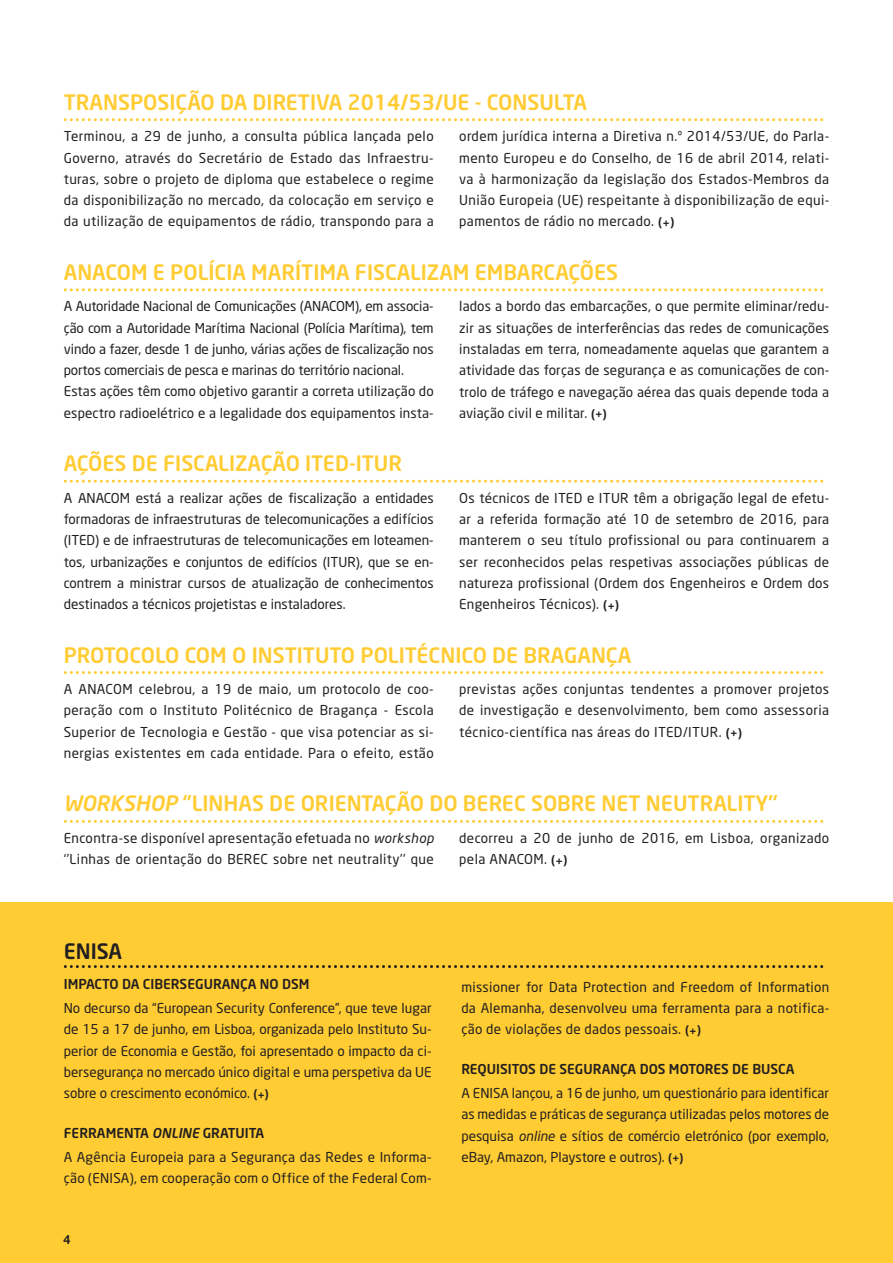
<style>
.page{position:relative;width:893px;height:1263px;background:#fff}
.page>*{position:absolute;margin:0;border:0;box-sizing:border-box;transform-origin:0 0}
.t1{font:500 21px "Neo Sans";color:#fc3}
.t2{font:500 21px "Neo Sans";color:#231f20}
.t3{font:13.5px/21.3px "Neo Sans";letter-spacing:.01em;color:#231f20;text-align:justify}
.t4{font:13.5px/21.3px "Neo Sans";letter-spacing:-.01em;color:#231f20}
.t5{font:13.5px/21.3px "Neo Sans";letter-spacing:.03em;color:#231f20}
.t6{font:500 13.5px "Neo Sans";color:#231f20}
.t7{font:500 12px "Neo Sans";color:#231f20}
.s1{font-weight:500;font-size:12px}
.s2{font-style:italic}
.s3{font-weight:500}
.s4{font-weight:500;font-style:italic}
</style>
<div class="page">
<svg style="left:65px;top:118px;width:759px;height:3px"></svg>
<svg style="left:65px;top:288px;width:759px;height:3px"></svg>
<svg style="left:65px;top:480px;width:759px;height:3px"></svg>
<svg style="left:65px;top:671px;width:759px;height:3px"></svg>
<div style="left:0;top:902px;width:893px;height:361px;background:#fc3"></div>
<svg style="left:65px;top:965px;width:759px;height:3px"></svg>
<svg style="left:65px;top:820px;width:759px;height:3px"></svg>
<h1 class="t1" style="left:64px;top:89px;width:525px">TRANSPOSIÇÃO DA DIRETIVA 2014/53/UE - CONSULTA</h1>
<p class="t3" style="left:64px;top:126px;width:371px">Terminou, a 29 de junho, a consulta pública lançada pelo Governo, através do Secretário de Estado das Infraestru&shy;turas, sobre o projeto de diploma que estabelece o regime da disponibilização no mercado, da colocação em serviço e da utilização de equipamentos de rádio, transpondo para a</p>
<p class="t3" style="left:459px;top:126px;width:371px">ordem jurídica interna a Diretiva n.º 2014/53/UE, do Parla&shy;mento Europeu e do Conselho, de 16 de abril 2014, relati&shy;va à harmonização da legislação dos Estados-Membros da União Europeia (UE) respeitante à disponibilização de equi&shy;pamentos de rádio no mercado. <span class="s1">(</span><sub>+</sub><span class="s1">)</span></p>
<h1 class="t1" style="left:64px;top:259px;width:556px">ANACOM E POLÍCIA MARÍTIMA FISCALIZAM EMBARCAÇÕES</h1>
<p class="t4" style="left:64px;top:296px;width:371px">A Autoridade Nacional de Comunicações (ANACOM), em associa&shy;ção com a Autoridade Marítima Nacional (Polícia Marítima), tem vindo a fazer, desde 1 de junho, várias ações de fiscalização nos portos comerciais de pesca e marinas do território nacional.<br>Estas ações têm como objetivo garantir a correta utilização do espectro radioelétrico e a legalidade dos equipamentos insta-</p>
<p class="t3" style="left:459px;top:296px;width:371px">lados a bordo das embarcações, o que permite eliminar/redu&shy;zir as situações de interferências das redes de comunicações instaladas em terra, nomeadamente aquelas que garantem a atividade das forças de segurança e as comunicações de con&shy;trolo de tráfego e navegação aérea das quais depende toda a aviação civil e militar. <span class="s1">(</span><sub>+</sub><span class="s1">)</span></p>
<h1 class="t1" style="left:64px;top:450px;width:340px">AÇÕES DE FISCALIZAÇÃO ITED-ITUR</h1>
<p class="t3" style="left:64px;top:487px;width:371px">A ANACOM está a realizar ações de fiscalização a entidades formadoras de infraestruturas de telecomunicações a edifícios (ITED) e de infraestruturas de telecomunicações em loteamen&shy;tos, urbanizações e conjuntos de edifícios (ITUR), que se en&shy;contrem a ministrar cursos de atualização de conhecimentos destinados a técnicos projetistas e instaladores.</p>
<p class="t3" style="left:459px;top:487px;width:371px">Os técnicos de ITED e ITUR têm a obrigação legal de efetu&shy;ar a referida formação até 10 de setembro de 2016, para manterem o seu título profissional ou para continuarem a ser reconhecidos pelas respetivas associações públicas de natureza profissional (Ordem dos Engenheiros e Ordem dos Engenheiros Técnicos). <span class="s1">(</span><sub>+</sub><span class="s1">)</span></p>
<h1 class="t1" style="left:64px;top:642px;width:569px">PROTOCOLO COM O INSTITUTO POLITÉCNICO DE BRAGANÇA</h1>
<p class="t3" style="left:64px;top:678px;width:371px">A ANACOM celebrou, a 19 de maio, um protocolo de coo&shy;peração com o Instituto Politécnico de Bragança - Escola Superior de Tecnologia e Gestão - que visa potenciar as si&shy;nergias existentes em cada entidade. Para o efeito, estão</p>
<p class="t3" style="left:459px;top:678px;width:371px">previstas ações conjuntas tendentes a promover projetos de investigação e desenvolvimento, bem como assessoria técnico-científica nas áreas do ITED/ITUR. <span class="s1">(</span><sub>+</sub><span class="s1">)</span></p>
<h1 class="t1" style="left:64px;top:790px;width:715px"><span class="s2">WORKSHOP</span> ‘’LINHAS DE ORIENTAÇÃO DO BEREC SOBRE NET NEUTRALITY’’</h1>
<p class="t5" style="left:64px;top:827px;width:371px">Encontra-se disponível apresentação efetuada no <span class="s2">workshop </span>‘’Linhas de orientação do BEREC sobre net neutrality’’ que</p>
<p class="t5" style="left:459px;top:827px;width:371px">decorreu a 20 de junho de 2016, em Lisboa, organizado pela ANACOM. <span class="s1">(</span><sub>+</sub><span class="s1">)</span></p>
<h1 class="t2" style="left:64px;top:938px;width:60px">ENISA</h1>
<p class="t6" style="left:64px;top:975px;width:247px">IMPACTO DA CIBERSEGURANÇA NO DSM</p>
<p class="t3" style="left:64px;top:997px;width:369px">No decurso da “European Security Conference”, que teve lugar de 15 a 17 de junho, em Lisboa, organizada pelo Instituto Su&shy;perior de Economia e Gestão, foi apresentado o impacto da ci&shy;bersegurança no mercado único digital e uma perspetiva da UE sobre o crescimento económico. <span class="s1">(</span><sub>+</sub><span class="s1">)</span></p>
<p class="t3" style="left:64px;top:1120px;width:369px;line-height:24.3px"><span class="s3">FERRAMENTA</span> <span class="s4">ONLINE</span> <span class="s3">GRATUITA<br></span>A Agência Europeia para a Segurança das Redes e Informa-</p>
<p class="t3" style="left:64px;top:1167px;width:369px">ção (ENISA), em cooperação com o Office of the Federal Com-</p>
<p class="t7" style="left:63px;top:1232px;width:9px">4</p>
<p class="t3" style="left:461px;top:976px;width:369px">missioner for Data Protection and Freedom of Information da Alemanha, desenvolveu uma ferramenta para a notifica&shy;ção de violações de dados pessoais. <span class="s1">(</span><sub>+</sub><span class="s1">)</span></p>
<p class="t6" style="left:461px;top:1060px;width:335px">REQUISITOS DE SEGURANÇA DOS MOTORES DE BUSCA</p>
<p class="t3" style="left:461px;top:1082px;width:369px">A ENISA lançou, a 16 de junho, um questionário para identificar as medidas e práticas de segurança utilizadas pelos motores de pesquisa <span class="s2">online</span> e sítios de comércio eletrónico (por exemplo, eBay, Amazon, Playstore e outros). <span class="s1">(</span><sub>+</sub><span class="s1">)</span></p>
</div>
